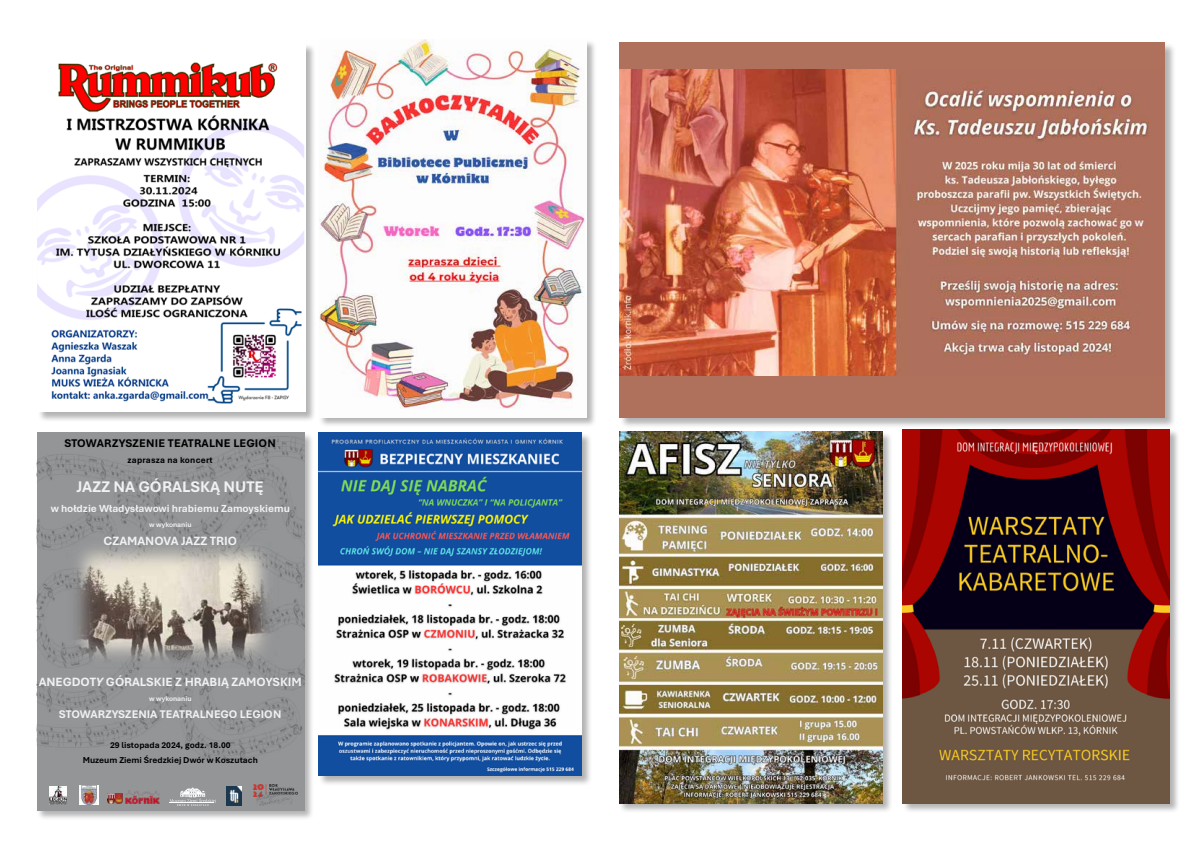
<style>
.page{position:relative;width:1191px;height:842px;background:#fff}
.page>*{position:absolute;margin:0;border:0;box-sizing:border-box;transform-origin:0 0}
.t1{font:700 16.2px "Aptos";color:#f1f1f2}
.t2{font:700 12.6px "Aptos";color:#f1f1f2}
.t3{font:700 11.6px "Aptos";color:#f1f1f2}
.t4{font:700 11.6px "Aptos";letter-spacing:.015em;color:#000}
.t5{font:700 10.8px "Aptos";color:#f1f1f2}
.t6{font:700 8.9px/15.4px "Aptos";color:#000;text-align:center}
.t7{font:700 8.9px "Aptos";letter-spacing:.025em;color:#000}
.t8{font:700 7.2px "Aptos";color:#f1f1f2}
.s1{font-style:italic}
</style>
<div class="page">
<div style="left:619px;top:431px;width:273px;height:383px;background:#000;opacity:.3"></div>
<img style="left:619px;top:432px;width:263px;height:371px">
<div style="left:619px;top:42px;width:556px;height:387px;background:#000;opacity:.3"></div>
<div style="left:619px;top:43px;width:545px;height:375px;background:#af715c"></div>
<img style="left:619px;top:69px;width:530px;height:307px">
<div style="left:902px;top:428px;width:278px;height:385px;background:#000;opacity:.3"></div>
<img style="left:902px;top:429px;width:267px;height:374px">
<div style="left:37px;top:43px;width:279px;height:380px;background:#000;opacity:.3"></div>
<img style="left:38px;top:44px;width:267px;height:368px">
<div style="left:318px;top:39px;width:278px;height:389px;background:#000;opacity:.3"></div>
<img style="left:319px;top:40px;width:267px;height:377px">
<div style="left:36px;top:432px;width:279px;height:389px;background:#000;opacity:.3"></div>
<div style="left:37px;top:432px;width:267px;height:378px;background:#939597"></div>
<img style="left:37px;top:437px;width:267px;height:326px">
<img style="left:253px;top:784px;width:44px;height:13px">
<img style="left:256px;top:793px;width:36px;height:13px">
<img style="left:79px;top:786px;width:19px;height:19px">
<svg style="left:170px;top:787px;width:45px;height:19px"></svg>
<img style="left:50px;top:786px;width:16px;height:19px">
<img style="left:108px;top:790px;width:52px;height:13px">
<img style="left:227px;top:787px;width:15px;height:18px">
<img style="left:57px;top:436px;width:234px;height:22px">
<img style="left:122px;top:451px;width:86px;height:20px">
<img style="left:208px;top:451px;width:16px;height:20px">
<img style="left:65px;top:535px;width:213px;height:133px">
<div style="left:318px;top:432px;width:274px;height:354px;background:#000;opacity:.3"></div>
<img style="left:318px;top:432px;width:263px;height:344px">
<h3 class="t4" style="left:64px;top:436px;width:213px">STOWARZYSZENIE TEATRALNE LEGION</h3>
<p class="t7" style="left:128px;top:454px;width:87px">zaprasza na koncert</p>
<h1 class="t1" style="left:77px;top:476px;width:189px">JAZZ NA GÓRALSKĄ NUTĘ</h1>
<p class="t5" style="left:51px;top:501px;width:241px">w hołdzie Władysławowi hrabiemu Zamoyskiemu</p>
<p class="t8" style="left:149px;top:519px;width:44px">w wykonaniu</p>
<h2 class="t2" style="left:104px;top:532px;width:135px">CZAMANOVA JAZZ TRIO</h2>
<h2 class="t2" style="left:39px;top:673px;width:265px">ANEGDOT<span class="s1">Y</span> GÓRALSKIE Z HRABIĄ ZAMOYSKIM</h2>
<p class="t8" style="left:149px;top:694px;width:44px">w wykonaniu</p>
<h3 class="t3" style="left:59px;top:706px;width:224px">STOWARZYSZENIA TEATRALNEGO LEGION</h3>
<p class="t6" style="left:83px;top:737px;width:177px">29 listopada 2024, godz. 18.00<br>Muzeum Ziemi Średzkiej Dwór w Koszutach</p>
</div>
